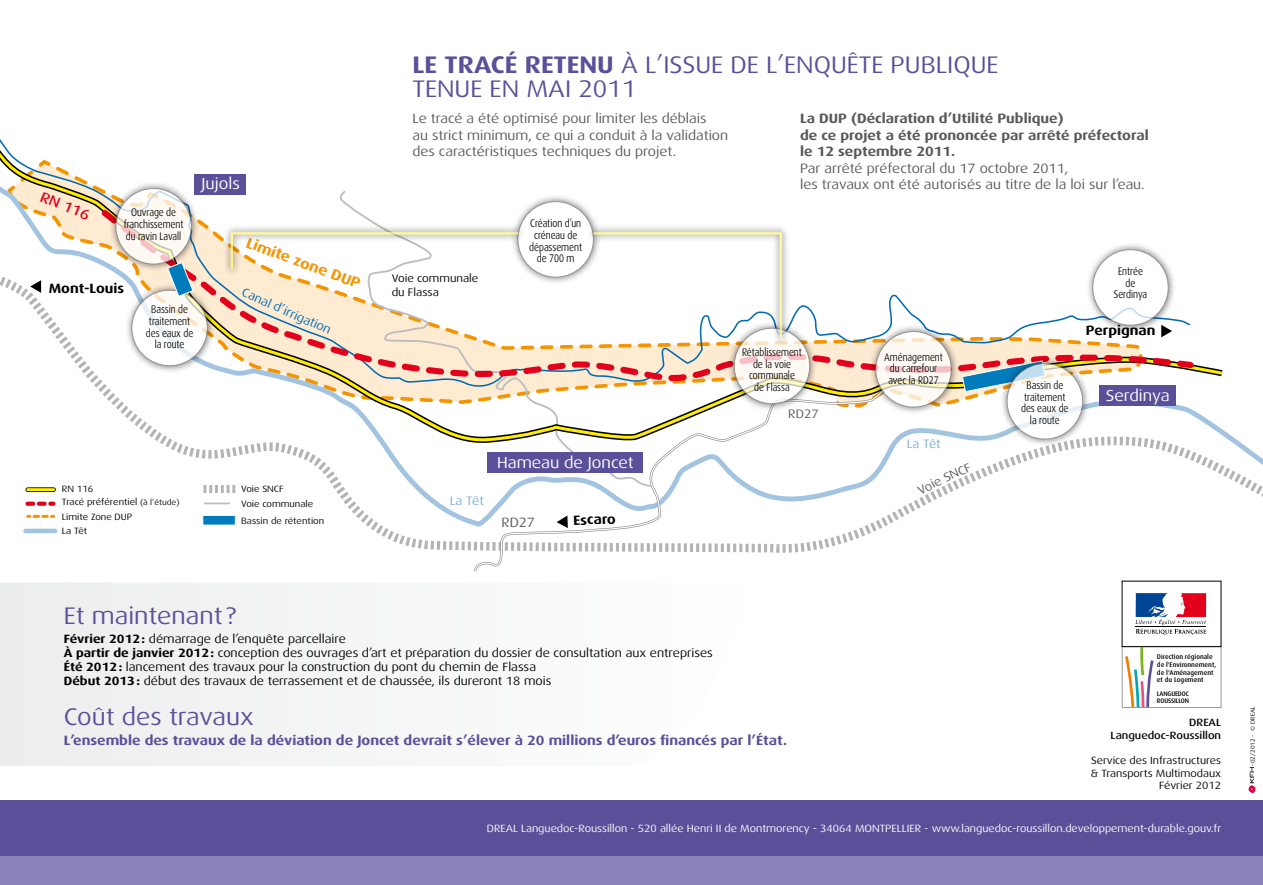
<style>
.page{position:relative;width:1263px;height:885px;background:#fff}
.page>*{position:absolute;margin:0;border:0;box-sizing:border-box;transform-origin:0 0}
.t1{font:24px/24px "Dax Wide";color:#5a5099}
.t2{font:15.9px "Dax Wide";color:#fff}
.t3{font:700 14.7px "Dax Wide";color:#f39400}
.t4{font:500 14.7px "Dax Wide";color:#e2001a}
._3_TXT_REGUL_NOIR_80{font:700 13.5px/16.5px "Dax Wide";color:#58585a}
.t5{font:13.5px/16.5px "Dax Wide";color:#58585a}
.t6{font:700 13.5px "Dax Wide";color:#5a5099}
.t7{font:700 13.5px "Dax Wide";color:#000}
.t8{font:12.15px "Dax Wide";color:#006ab3}
.t9{font:12.15px "Dax Wide";letter-spacing:-.005em;color:#7aaed4}
.t10{font:12.15px "Dax Wide";color:#58585a}
.t11{font:12px "Dax Wide";color:#000}
.t12{font:10.95px/11.6px "Dax Wide";color:#000;text-align:center;scale:.75 1}
.t13{font:10.95px/13.5px "Dax Wide";color:#000}
.t14{font:10.5px "Dax Wide";color:#fff}
.t15{font:10.5px/12.6px "Dax Wide";color:#000}
.t16{font:500 10.5px "Dax Wide";color:#000}
.t17{font:9.15px/17.4px "Dax Wide";color:#000}
.t18{font:500 6.75px/7.6px "Dax";color:#000}
.t19{font:500 6.6px/6.8px "Dax";letter-spacing:-.02em;color:#000}
.t20{font:6px "Dax Wide";color:#000}
.s1{font-size:7.95px}
.s2{font-weight:700}
.s3{font-weight:400}
</style>
<div class="page">
<div style="left:0;top:583px;width:349px;height:182px;background:#f0f1f1"></div>
<div style="left:0;top:846px;width:1263px;height:38px;background:#8b80b7"></div>
<div style="left:0;top:799px;width:1263px;height:56px;background:#5a5099"></div>
<svg style="left:23px;top:433px;width:1240px;height:118px"></svg>
<svg style="left:474px;top:442px;width:415px;height:130px"></svg>
<svg style="left:23px;top:365px;width:1202px;height:77px"></svg>
<svg style="left:0;top:139px;width:1191px;height:250px"></svg>
<svg style="left:99px;top:207px;width:1098px;height:178px"></svg>
<div style="left:487px;top:452px;width:156px;height:21px;background:#5a5099"></div>
<svg style="left:30px;top:280px;width:11px;height:13px"></svg>
<svg style="left:557px;top:515px;width:11px;height:13px"></svg>
<div style="left:1099px;top:385px;width:76px;height:21px;background:#5a5099"></div>
<div style="left:194px;top:174px;width:52px;height:21px;background:#5a5099"></div>
<img style="left:723px;top:317px;width:97px;height:97px">
<svg style="left:734px;top:328px;width:76px;height:75px;fill:#fef9f3"></svg>
<img style="left:507px;top:191px;width:97px;height:97px">
<div style="left:518px;top:201px;width:75px;height:76px;background:#fff;border-radius:50%"></div>
<img style="left:105px;top:178px;width:97px;height:97px">
<svg style="left:116px;top:188px;width:75px;height:76px;fill:#fef9f3"></svg>
<div style="left:116px;top:188px;width:76px;height:76px;border:1px solid #707172;border-radius:50%"></div>
<img style="left:121px;top:279px;width:97px;height:97px">
<svg style="left:132px;top:290px;width:75px;height:75px"></svg>
<img style="left:865px;top:321px;width:97px;height:97px">
<svg style="left:876px;top:331px;width:75px;height:76px;fill:#fef9f3"></svg>
<div style="left:875px;top:331px;width:77px;height:76px;border:1px solid #707172;border-radius:50%"></div>
<svg style="left:167px;top:262px;width:27px;height:35px"></svg>
<svg style="left:962px;top:360px;width:34px;height:32px"></svg>
<img style="left:583px;top:222px;width:210px;height:127px">
<svg style="left:592px;top:231px;width:191px;height:109px"></svg>
<img style="left:220px;top:222px;width:309px;height:59px">
<svg style="left:229px;top:231px;width:291px;height:40px"></svg>
<img style="left:996px;top:353px;width:97px;height:97px">
<svg style="left:1007px;top:363px;width:75px;height:76px"></svg>
<div style="left:1007px;top:363px;width:76px;height:76px;border:1px solid #707172;border-radius:50%"></div>
<img style="left:1082px;top:239px;width:97px;height:97px">
<div style="left:1093px;top:250px;width:75px;height:75px;background:#fff;border-radius:50%"></div>
<div style="left:1092px;top:249px;width:76px;height:76px;border:1px solid #707172;border-radius:50%"></div>
<hr style="left:204px;top:502px;width:26px;height:2px;background:#bbbdbe">
<svg style="left:27px;top:501px;width:26px;height:4px"></svg>
<svg style="left:28px;top:514px;width:26px;height:4px"></svg>
<svg style="left:28px;top:487px;width:26px;height:5px"></svg>
<hr style="left:28px;top:488px;width:26px;height:3px;background:#ffed00">
<div style="left:25px;top:528px;width:30px;height:5px;background:#a3c4e0"></div>
<svg style="left:204px;top:485px;width:32px;height:8px"></svg>
<div style="left:203px;top:515px;width:32px;height:10px;background:#007cbd"></div>
<div style="left:202px;top:515px;width:34px;height:10px;border:1px solid #fff"></div>
<svg style="left:1135px;top:593px;width:71px;height:41px"></svg>
<svg style="left:1122px;top:646px;width:99px;height:62px"></svg>
<svg style="left:1248px;top:767px;width:8px;height:26px"></svg>
<svg style="left:917px;top:462px;width:54px;height:32px"></svg>
<p class="t2" style="left:202px;top:174px;width:40px">Jujols</p>
<p class="t4" style="left:44px;top:188px;width:53px;rotate:22deg">RN 116</p>
<p class="t12" style="left:124px;top:207px;width:81px">Ouvrage de franchissement du ravin Lavall</p>
<p class="t3" style="left:250px;top:234px;width:122px;rotate:20deg">Limite zone DUP</p>
<p class="t7" style="left:49px;top:280px;width:77px">Mont-Louis</p>
<p class="t8" style="left:245px;top:285px;width:98px;rotate:24deg">Canal d’irrigation</p>
<p class="t12" style="left:146px;top:304px;width:65px">Bassin de traitement des eaux de la route</p>
<p class="t17" style="left:62px;top:480px;width:33px">RN 116</p>
<p class="t17" style="left:62px;top:510px;width:72px;line-height:13.5px">Limite Zone DUP<br>La Têt</p>
<p class="t17" style="left:62px;top:493px;width:119px">Tracé préférentiel <span class="s1">(à l’étude)</span></p>
<p class="t17" style="left:241px;top:480px;width:44px">Voie SNCF</p>
<p class="t17" style="left:241px;top:495px;width:85px">Voie communale<br>Bassin de rétention</p>
<p class="t1" style="left:412px;top:52px;width:588px"><span class="s2">LE TRACÉ RETENU</span> À L’ISSUE DE L’ENQUÊTE PUBLIQUE<br>TENUE EN MAI 2011</p>
<p class="t5" style="left:412px;top:110px;width:317px">Le tracé a été optimisé pour limiter les déblais<br>au strict minimum, ce qui a conduit à la validation des caractéristiques techniques du projet.</p>
<p class="_3_TXT_REGUL_NOIR_80" style="left:800px;top:110px;width:350px">La DUP (Déclaration d’Utilité Publique)<br>de ce projet a été prononcée par arrêté préfectoral le 12 septembre 2011.<br><span class="s3">Par arrêté préfectoral du 17 octobre 2011,<br>les travaux ont été autorisés au titre de la loi sur l’eau.</span></p>
<p class="t13" style="left:392px;top:272px;width:88px">Voie communale du Flassa</p>
<p class="t12" style="left:529px;top:218px;width:72px">Création d’un créneau de dépassement de 700 m</p>
<p class="t9" style="left:450px;top:493px;width:36px">La Têt</p>
<p class="t2" style="left:497px;top:453px;width:138px">Hameau de Joncet</p>
<p class="t5" style="left:501px;top:514px;width:35px">RD27</p>
<p class="t7" style="left:573px;top:512px;width:44px;rotate:-2deg">Escaro</p>
<p class="t12" style="left:742px;top:346px;width:81px">Rétablissement de la voie communale<br>de Flassa</p>
<p class="t10" style="left:788px;top:406px;width:32px">RD27</p>
<p class="t12" style="left:884px;top:351px;width:80px">Aménagement du carrefour avec la RD27</p>
<p class="t9" style="left:907px;top:437px;width:36px">La Têt</p>
<p class="t12" style="left:1021px;top:379px;width:65px">Bassin de traitement des eaux de la route</p>
<p class="t12" style="left:1114px;top:265px;width:46px">Entrée de<br>Serdinya</p>
<p class="t7" style="left:1086px;top:323px;width:71px">Perpignan</p>
<p class="t2" style="left:1106px;top:387px;width:65px">Serdinya</p>
<p class="t1" style="left:64px;top:604px;width:174px">Et maintenant ?</p>
<p class="t11" style="left:64px;top:631px;width:284px"><span class="s2">Février 2012:</span> démarrage de l’enquête parcellaire</p>
<p class="t11" style="left:64px;top:646px;width:651px"><span class="s2">À partir de janvier 2012:</span> conception des ouvrages d’art et préparation du dossier de consultation aux entreprises</p>
<p class="t11" style="left:64px;top:660px;width:474px"><span class="s2">Été 2012:</span> lancement des travaux pour la construction du pont du chemin de Flassa</p>
<p class="t11" style="left:64px;top:674px;width:489px"><span class="s2">Début 2013:</span> début des travaux de terrassement et de chaussée, ils dureront 18 mois</p>
<p class="t1" style="left:64px;top:704px;width:192px">Coût des travaux</p>
<p class="t6" style="left:64px;top:732px;width:725px">L’ensemble des travaux de la déviation de Joncet devrait s’élever à 20 millions d’euros financés par l’État.</p>
<p class="t18" style="left:1157px;top:653px;width:61px">Direction régionale de l'Environnement, de l'Aménagement et du Logement</p>
<p class="t19" style="left:1157px;top:690px;width:34px">LANGUEDOC<br>ROUSSILLON</p>
<p class="t16" style="left:1189px;top:716px;width:33px">DREAL</p>
<p class="t16" style="left:1110px;top:729px;width:112px">Languedoc-Roussillon</p>
<p class="t15" style="left:1091px;top:754px;width:132px">Service des Infrastructures &amp; Transports Multimodaux</p>
<p class="t15" style="left:1159px;top:779px;width:63px">Février 2012</p>
<p class="t14" style="left:487px;top:822px;width:736px">DREAL Languedoc-Roussillon - 520 allée Henri II de Montmorency - 34064 MONTPELLIER - www.languedoc-roussillon.developpement-durable.gouv.fr</p>
<p class="t20" style="left:1249px;top:765px;width:61px;rotate:-90deg">-02/2012 - © DREAL</p>
</div>
